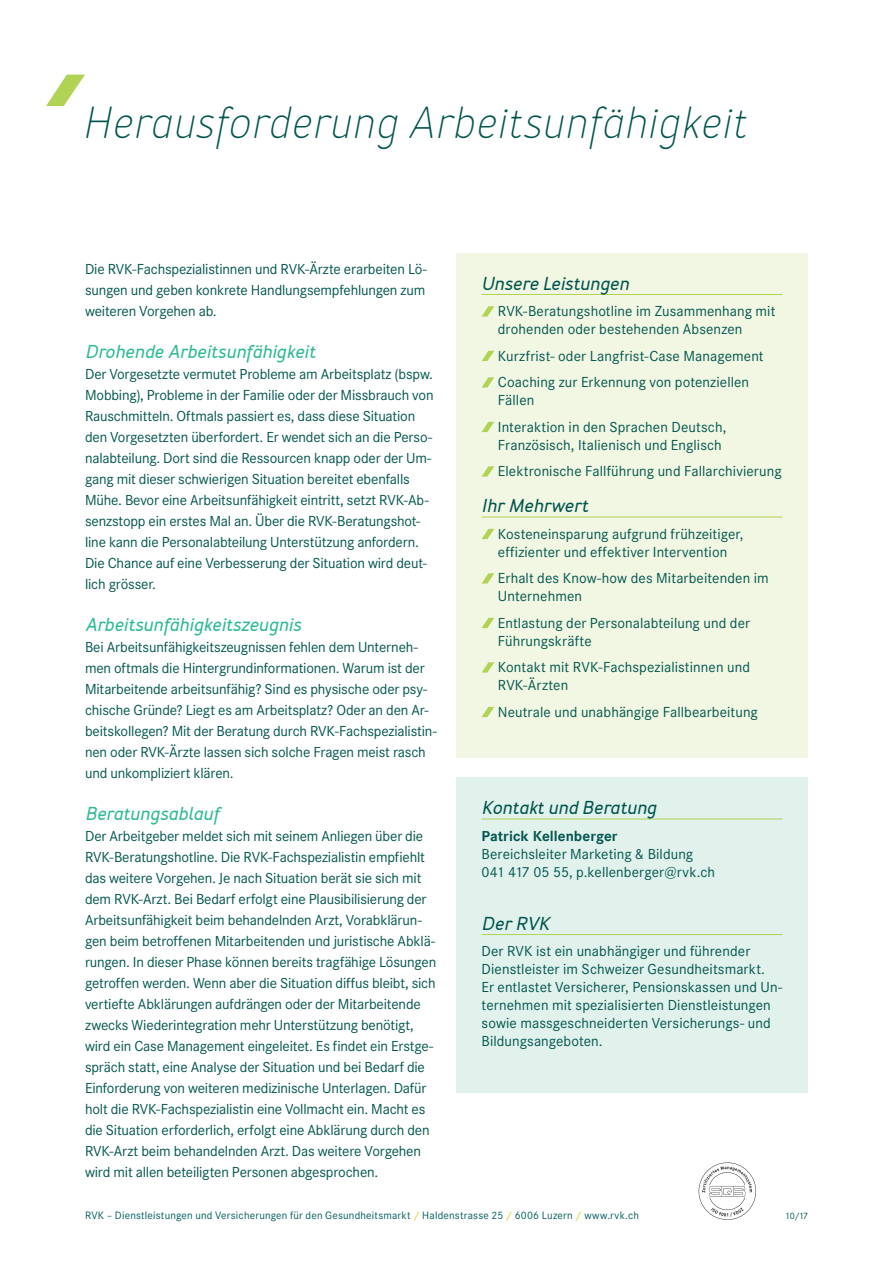
<style>
.page{position:relative;width:893px;height:1263px;background:#fff}
.page>*{position:absolute;margin:0;border:0;box-sizing:border-box;transform-origin:0 0}
.Titel{font:italic 300 45px "Merlo";color:#00554e}
.Absatztitel{font:italic 700 18.75px "Merlo";letter-spacing:.01em;color:#2dba95}
.Absatztitel_Box{font:italic 700 18.75px "Merlo";letter-spacing:.005em;color:#00554e}
.Lauftext{font:14.25px/21px "Corporate SBQ";letter-spacing:-.015em;color:#00554e}
.Lauftext_Box{font:14.25px/18px "Corporate SBQ";letter-spacing:.005em;color:#00554e}
.t1{font:10.5px "Corporate SBQ";letter-spacing:.02em;color:#005c5d}
.t2{font:9px "Corporate SBQ";color:#00554e}
.s1{font-weight:700}
.s2{color:#cfd400}
</style>
<div class="page">
<svg style="left:46px;top:75px;width:39px;height:31px"></svg>
<div style="left:456px;top:253px;width:352px;height:504px;background:#f1f7e3"></div>
<hr style="left:482px;top:294px;width:300px;height:1px;background:#b0d354">
<hr style="left:482px;top:517px;width:300px;height:1px;background:#b0d354">
<svg style="left:482px;top:306px;width:12px;height:11px"></svg>
<svg style="left:482px;top:351px;width:12px;height:10px"></svg>
<svg style="left:482px;top:377px;width:12px;height:11px"></svg>
<svg style="left:482px;top:422px;width:12px;height:10px"></svg>
<svg style="left:482px;top:466px;width:12px;height:11px"></svg>
<svg style="left:482px;top:529px;width:12px;height:10px"></svg>
<svg style="left:482px;top:573px;width:12px;height:11px"></svg>
<svg style="left:482px;top:618px;width:12px;height:10px"></svg>
<svg style="left:482px;top:662px;width:12px;height:11px"></svg>
<svg style="left:482px;top:707px;width:12px;height:10px"></svg>
<div style="left:456px;top:778px;width:352px;height:315px;background:#e1f1ec"></div>
<hr style="left:482px;top:819px;width:300px;height:1px;background:#b0d354">
<hr style="left:482px;top:934px;width:300px;height:1px;background:#b0d354">
<svg style="left:699px;top:1162px;width:57px;height:58px"></svg>
<p class="Titel" style="left:82px;top:96px;width:667px">Herausforderung Arbeitsunfähigkeit</p>
<p class="Lauftext" style="left:85px;top:259px;width:344px">Die RVK-Fachspezialistinnen und RVK-Ärzte erarbeiten Lö&shy;sungen und geben konkrete Handlungsempfehlungen zum weiteren Vorgehen ab.</p>
<p class="Absatztitel" style="left:85px;top:341px;width:232px">Drohende Arbeitsunfähigkeit</p>
<p class="Lauftext" style="left:85px;top:364px;width:350px">Der Vorgesetzte vermutet Probleme am Arbeitsplatz (bspw.<br>Mobbing), Probleme in der Familie oder der Missbrauch von Rauschmitteln. Oftmals passiert es, dass diese Situation den Vorgesetzten überfordert. Er wendet sich an die Perso&shy;nalabteilung. Dort sind die Ressourcen knapp oder der Um&shy;gang mit dieser schwierigen Situation bereitet ebenfalls Mühe. Bevor eine Arbeitsunfähigkeit eintritt, setzt RVK-Ab&shy;senzstopp ein erstes Mal an. Über die RVK-Beratungshot&shy;line kann die Personalabteilung Unterstützung anfordern.<br>Die Chance auf eine Verbesserung der Situation wird deut&shy;lich grösser.</p>
<p class="Absatztitel" style="left:85px;top:614px;width:218px">Arbeitsunfähigkeitszeugnis</p>
<p class="Lauftext" style="left:85px;top:637px;width:353px">Bei Arbeitsunfähigkeitszeugnissen fehlen dem Unterneh&shy;men oftmals die Hintergrundinformationen. Warum ist der Mitarbeitende arbeitsunfähig? Sind es physische oder psy&shy;chische Gründe? Liegt es am Arbeitsplatz? Oder an den Ar&shy;beitskollegen? Mit der Beratung durch RVK-Fachspezialistin&shy;nen oder RVK-Ärzte lassen sich solche Fragen meist rasch und unkompliziert klären.</p>
<p class="Absatztitel" style="left:85px;top:803px;width:136px">Beratungsablauf</p>
<p class="Lauftext" style="left:85px;top:826px;width:353px">Der Arbeitgeber meldet sich mit seinem Anliegen über die RVK-Beratungshotline. Die RVK-Fachspezialistin empfiehlt das weitere Vorgehen. Je nach Situation berät sie sich mit dem RVK-Arzt. Bei Bedarf erfolgt eine Plausibilisierung der Arbeitsunfähigkeit beim behandelnden Arzt, Vorabklärun&shy;gen beim betroffenen Mitarbeitenden und juristische Abklä&shy;rungen. In dieser Phase können bereits tragfähige Lösungen getroffen werden. Wenn aber die Situation diffus bleibt, sich vertiefte Abklärungen aufdrängen oder der Mitarbeitende zwecks Wiederintegration mehr Unterstützung benötigt, wird ein Case Management eingeleitet. Es findet ein Erstge&shy;spräch statt, eine Analyse der Situation und bei Bedarf die Einforderung von weiteren medizinische Unterlagen. Dafür holt die RVK-Fachspezialistin eine Vollmacht ein. Macht es die Situation erforderlich, erfolgt eine Abklärung durch den RVK-Arzt beim behandelnden Arzt. Das weitere Vorgehen wird mit allen beteiligten Personen abgesprochen.</p>
<p class="Absatztitel_Box" style="left:482px;top:272px;width:149px">Unsere Leistungen</p>
<p class="Lauftext_Box" style="left:498px;top:303px;width:279px">RVK-Beratungshotline im Zusammenhang mit drohenden oder bestehenden Absenzen</p>
<p class="Lauftext_Box" style="left:498px;top:347px;width:267px">Kurzfrist- oder Langfrist-Case Management</p>
<p class="Lauftext_Box" style="left:498px;top:374px;width:253px">Coaching zur Erkennung von potenziellen<br>Fällen</p>
<p class="Lauftext_Box" style="left:498px;top:418px;width:230px">Interaktion in den Sprachen Deutsch,<br>Französisch, Italienisch und Englisch</p>
<p class="Lauftext_Box" style="left:498px;top:463px;width:285px">Elektronische Fallführung und Fallarchivierung</p>
<p class="Absatztitel_Box" style="left:482px;top:495px;width:108px">Ihr Mehrwert</p>
<p class="Lauftext_Box" style="left:498px;top:525px;width:247px">Kosteneinsparung aufgrund frühzeitiger, effizienter und effektiver Intervention</p>
<p class="Lauftext_Box" style="left:498px;top:570px;width:272px">Erhalt des Know-how des Mitarbeitenden im<br>Unternehmen</p>
<p class="Lauftext_Box" style="left:498px;top:614px;width:254px">Entlastung der Personalabteilung und der<br>Führungskräfte</p>
<p class="Lauftext_Box" style="left:498px;top:659px;width:254px">Kontakt mit RVK-Fachspezialistinnen und<br>RVK-Ärzten</p>
<p class="Lauftext_Box" style="left:498px;top:703px;width:261px">Neutrale und unabhängige Fallbearbeitung</p>
<p class="Absatztitel_Box" style="left:482px;top:797px;width:176px">Kontakt und Beratung</p>
<p class="Lauftext_Box" style="left:482px;top:827px;width:235px"><span class="s1">Patrick Kellenberger<br></span>Bereichsleiter Marketing &amp; Bildung<br>041 417 05 55, p.kellenberger@rvk.ch</p>
<p class="Absatztitel_Box" style="left:482px;top:912px;width:69px">Der RVK</p>
<p class="Lauftext_Box" style="left:482px;top:943px;width:302px">Der RVK ist ein unabhängiger und führender Dienstleister im Schweizer Gesundheitsmarkt.<br>Er entlastet Versicherer, Pensionskassen und Un&shy;ternehmen mit spezialisierten Dienstleistungen sowie massgeschneiderten Versicherungs- und Bildungsangeboten.</p>
<p class="t1" style="left:85px;top:1209px;width:555px">RVK – Dienstleistungen und Versicherungen für den Gesundheitsmarkt <span class="s2">/</span> Haldenstrasse 25 <span class="s2">/</span> 6006 Luzern <span class="s2">/</span> www.rvk.ch</p>
<p class="t2" style="left:785px;top:1211px;width:25px">10/17</p>
</div>
